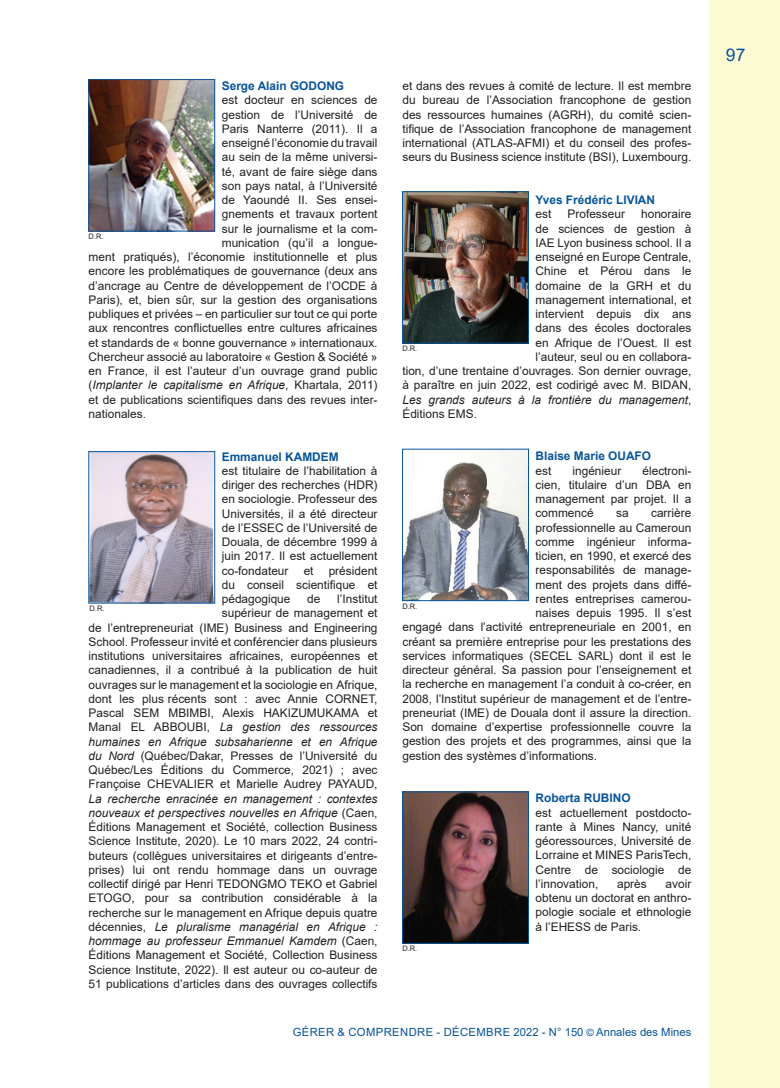
<style>
.page{position:relative;width:780px;height:1088px;background:#fff}
.page>*{position:absolute;margin:0;border:0;box-sizing:border-box;transform-origin:0 0}
.RUBRIQUE-droite{font:17.5px "Arial";color:#07549a}
.texte_courant{font:11.88px/14.2px "Arial";color:#231f20;text-align:justify}
.texte_courant-2{font:italic 11.88px "Arial";color:#231f20}
.texte_courant-3{font:700 11.88px "Arial";color:#07549a}
.t1{font:11.25px "Arial";letter-spacing:.035em;color:#07549a}
.légende{font:7.5px "Arial";color:#231f20}
.s1{font-style:normal}
.s2{font-style:italic}
.s3{font-size:10px}
</style>
<div class="page">
<div style="left:709px;top:0;width:71px;height:1088px;background:#fcfad2"></div>
<img style="left:91px;top:81px;width:122px;height:148px">
<div style="left:89px;top:79px;width:126px;height:152px;border:1px solid #07549a"></div>
<img style="left:91px;top:453px;width:122px;height:148px">
<div style="left:89px;top:451px;width:126px;height:152px;border:1px solid #07549a"></div>
<img style="left:404px;top:193px;width:122px;height:148px">
<div style="left:402px;top:191px;width:126px;height:152px;border:1px solid #07549a"></div>
<img style="left:404px;top:451px;width:122px;height:148px">
<div style="left:402px;top:449px;width:126px;height:152px;border:1px solid #07549a"></div>
<img style="left:404px;top:794px;width:122px;height:147px">
<p class="texte_courant-3" style="left:222px;top:78px;width:124px">Serge Alain GODONG</p>
<p class="texte_courant" style="left:222px;top:93px;width:157px">est docteur en sciences de</p>
<p class="texte_courant" style="left:222px;top:107px;width:157px">gestion de l’Université de</p>
<p class="texte_courant" style="left:222px;top:122px;width:157px">Paris Nanterre (2011). Il a</p>
<p class="texte_courant" style="left:222px;top:136px;width:157px">enseigné l’économie du travail</p>
<p class="texte_courant" style="left:222px;top:150px;width:157px">au sein de la même universi-</p>
<p class="texte_courant" style="left:222px;top:164px;width:157px">té, avant de faire siège dans</p>
<p class="texte_courant" style="left:222px;top:179px;width:157px">son pays natal, à l’Université</p>
<p class="texte_courant" style="left:222px;top:193px;width:157px">de Yaoundé II. Ses ensei-</p>
<p class="texte_courant" style="left:222px;top:207px;width:157px">gnements et travaux portent</p>
<p class="texte_courant" style="left:222px;top:221px;width:157px">sur le journalisme et la com-</p>
<p class="texte_courant" style="left:222px;top:236px;width:157px">munication (qu’il a longue-</p>
<p class="texte_courant" style="left:89px;top:250px;width:290px">ment pratiqués), l’économie institutionnelle et plus</p>
<p class="texte_courant" style="left:89px;top:264px;width:290px">encore les problématiques de gouvernance (deux ans</p>
<p class="texte_courant" style="left:89px;top:278px;width:290px">d’ancrage au Centre de développement de l’OCDE à</p>
<p class="texte_courant" style="left:89px;top:293px;width:290px">Paris), et, bien sûr, sur la gestion des organisations</p>
<p class="texte_courant" style="left:89px;top:307px;width:290px">publiques et privées – en particulier sur tout ce qui porte</p>
<p class="texte_courant" style="left:89px;top:321px;width:290px">aux rencontres conflictuelles entre cultures africaines</p>
<p class="texte_courant" style="left:89px;top:335px;width:290px">et standards de « bonne gouvernance » internationaux.</p>
<p class="texte_courant" style="left:89px;top:350px;width:290px">Chercheur associé au laboratoire « Gestion &amp; Société »</p>
<p class="texte_courant" style="left:89px;top:364px;width:290px">en France, il est l’auteur d’un ouvrage grand public</p>
<p class="texte_courant-2" style="left:89px;top:378px;width:290px"><span class="s1">(</span>Implanter le capitalisme en Afrique<span class="s1">, Khartala, 2011)</span></p>
<p class="texte_courant" style="left:89px;top:392px;width:290px">et de publications scientifiques dans des revues inter-</p>
<p class="texte_courant" style="left:89px;top:407px;width:59px">nationales.</p>
<p class="texte_courant-3" style="left:222px;top:448px;width:118px">Emmanuel KAMDEM</p>
<p class="texte_courant" style="left:222px;top:463px;width:157px">est titulaire de l’habilitation à diriger des recherches (HDR) en sociologie. Professeur des Universités, il a été directeur de l’ESSEC de l’Université de Douala, de décembre 1999 à juin 2017. Il est actuellement co-fondateur</p>
<p class="légende" style="left:89px;top:231px;width:16px">D.R.</p>
<p class="texte_courant" style="left:222px;top:563px;width:157px;text-indent:107px">président du conseil scientifique et pédagogique</p>
<p class="texte_courant" style="left:303px;top:563px;width:11px">et</p>
<p class="texte_courant" style="left:89px;top:592px;width:290px;text-align:right">l’Institut<br>supérieur de management et<br>de l’entrepreneuriat (IME) Business and Engineering School. Professeur invité et conférencier dans plusieurs institutions universitaires africaines, européennes et canadiennes, il a contribué à la publication de huit ouvrages sur le management et la sociologie en Afrique, dont les plus récents sont : avec Annie CORNET, Pascal SEM MBIMBI, Alexis HAKIZUMUKAMA et Manal EL ABBOUBI, <span class="s2">La gestion des ressources humaines en Afrique subsaharienne et en Afrique du Nord</span> (Québec/Dakar, Presses de l’Université du Québec/Les Éditions du Commerce, 2021) ; avec Françoise CHEVALIER et Marielle Audrey PAYAUD, <span class="s2">La recherche enracinée en management : contextes nouveaux et perspectives nouvelles en Afrique</span> (Caen, Éditions Management et Société, collection Business Science Institute, 2020). Le 10 mars 2022, 24 contri&shy;buteurs (collègues universitaires et dirigeants d’entre&shy;prises) lui ont rendu hommage dans un ouvrage collectif dirigé par Henri TEDONGMO TEKO et Gabriel ETOGO, pour sa contribution considérable à la recherche sur le management en Afrique depuis quatre décennies, <span class="s2">Le pluralisme managérial en Afrique : hommage au professeur Emmanuel Kamdem</span> (Caen, Éditions Management et Société, Collection Business Science Institute, 2022). Il est auteur ou co-auteur de 51 publications d’articles dans des ouvrages collectifs</p>
<p class="texte_courant" style="left:307px;top:592px;width:15px">de</p>
<p class="légende" style="left:89px;top:603px;width:16px">D.R.</p>
<p class="texte_courant" style="left:402px;top:79px;width:290px">et dans des revues à comité de lecture. Il est membre du bureau de l’Association francophone de gestion des ressources humaines (AGRH), du comité scien&shy;tifique de l’Association francophone de management international (ATLAS-AFMI) et du conseil des profes&shy;seurs du Business science institute (BSI), Luxembourg.</p>
<p class="texte_courant-3" style="left:535px;top:191px;width:121px">Yves Frédéric LIVIAN</p>
<p class="texte_courant" style="left:535px;top:207px;width:17px">est</p>
<p class="texte_courant" style="left:567px;top:207px;width:59px">Professeur</p>
<p class="texte_courant" style="left:641px;top:207px;width:52px">honoraire</p>
<p class="texte_courant" style="left:535px;top:221px;width:157px">de sciences de gestion à</p>
<p class="texte_courant" style="left:535px;top:235px;width:157px">IAE Lyon business school. Il a</p>
<p class="texte_courant" style="left:535px;top:250px;width:157px">enseigné en Europe Centrale,</p>
<p class="texte_courant" style="left:535px;top:264px;width:157px">Chine et Pérou dans le</p>
<p class="texte_courant" style="left:535px;top:278px;width:157px">domaine de la GRH et du</p>
<p class="texte_courant" style="left:535px;top:292px;width:157px">management international, et</p>
<p class="texte_courant" style="left:535px;top:307px;width:157px">intervient depuis dix ans</p>
<p class="texte_courant" style="left:535px;top:321px;width:157px">dans des écoles doctorales</p>
<p class="texte_courant" style="left:535px;top:335px;width:157px">en Afrique de l’Ouest. Il est</p>
<p class="texte_courant" style="left:535px;top:349px;width:157px">l’auteur, seul ou en collabora-</p>
<p class="texte_courant" style="left:402px;top:364px;width:290px">tion, d’une trentaine d’ouvrages. Son dernier ouvrage,</p>
<p class="texte_courant" style="left:402px;top:378px;width:290px">à paraître en juin 2022, est codirigé avec M. BIDAN,</p>
<p class="texte_courant-2" style="left:402px;top:392px;width:290px">Les grands auteurs à la frontière du management<span class="s1">,</span></p>
<p class="texte_courant" style="left:402px;top:406px;width:76px">Éditions EMS.</p>
<p class="texte_courant-3" style="left:535px;top:448px;width:117px">Blaise Marie OUAFO</p>
<p class="texte_courant" style="left:535px;top:463px;width:17px">est</p>
<p class="texte_courant" style="left:572px;top:463px;width:50px">ingénieur</p>
<p class="légende" style="left:402px;top:343px;width:16px">D.R.</p>
<p class="texte_courant" style="left:535px;top:463px;width:157px;text-indent:107px">électroni&shy;cien, titulaire d’un DBA en management par projet. Il a commencé</p>
<p class="texte_courant" style="left:616px;top:506px;width:14px">sa</p>
<p class="texte_courant" style="left:651px;top:506px;width:42px">carrière</p>
<p class="texte_courant" style="left:535px;top:520px;width:157px">professionnelle au Cameroun</p>
<p class="texte_courant" style="left:535px;top:534px;width:157px">comme ingénieur informa-</p>
<p class="texte_courant" style="left:535px;top:549px;width:157px">ticien, en 1990, et exercé des</p>
<p class="texte_courant" style="left:535px;top:563px;width:157px">responsabilités de manage-</p>
<p class="texte_courant" style="left:535px;top:577px;width:157px">ment des projets dans diffé-</p>
<p class="texte_courant" style="left:535px;top:591px;width:157px">rentes entreprises camerou-</p>
<p class="texte_courant" style="left:535px;top:606px;width:157px">naises depuis 1995. Il s’est</p>
<p class="texte_courant" style="left:402px;top:620px;width:290px">engagé dans l’activité entrepreneuriale en 2001, en</p>
<p class="texte_courant" style="left:402px;top:634px;width:290px">créant sa première entreprise pour les prestations des</p>
<p class="texte_courant" style="left:402px;top:648px;width:290px">services informatiques (SECEL SARL) dont il est le</p>
<p class="texte_courant" style="left:402px;top:663px;width:290px">directeur général. Sa passion pour l’enseignement et</p>
<p class="texte_courant" style="left:402px;top:677px;width:290px">la recherche en management l’a conduit à co-créer, en</p>
<p class="texte_courant" style="left:402px;top:691px;width:290px">2008, l’Institut supérieur de management et de l’entre-</p>
<p class="texte_courant" style="left:402px;top:705px;width:290px">preneuriat (IME) de Douala dont il assure la direction.</p>
<p class="texte_courant" style="left:402px;top:720px;width:290px">Son domaine d’expertise professionnelle couvre la</p>
<p class="texte_courant" style="left:402px;top:734px;width:290px">gestion des projets et des programmes, ainsi que la</p>
<p class="texte_courant" style="left:402px;top:748px;width:196px">gestion des systèmes d’informations.</p>
<p class="texte_courant-3" style="left:535px;top:790px;width:96px">Roberta RUBINO</p>
<p class="texte_courant" style="left:535px;top:805px;width:157px">est actuellement postdocto&shy;rante à Mines Nancy, unité géoressources, Université de Lorraine et MINES ParisTech, Centre de sociologie de l’innovation,</p>
<p class="légende" style="left:402px;top:601px;width:16px">D.R.</p>
<p class="texte_courant" style="left:617px;top:876px;width:31px">après</p>
<p class="texte_courant" style="left:535px;top:876px;width:157px;text-indent:130px">avoir obtenu un doctorat en anthro&shy;pologie sociale et ethnologie à l’EHESS de Paris.</p>
<p class="légende" style="left:402px;top:943px;width:16px">D.R.</p>
<p class="t1" style="left:293px;top:1024px;width:400px">GÉRER &amp; COMPRENDRE - DÉCEMBRE 2022 - N° 150 <span class="s3">©</span> Annales des Mines</p>
<p class="RUBRIQUE-droite" style="left:726px;top:42px;width:21px">97</p>
</div>
